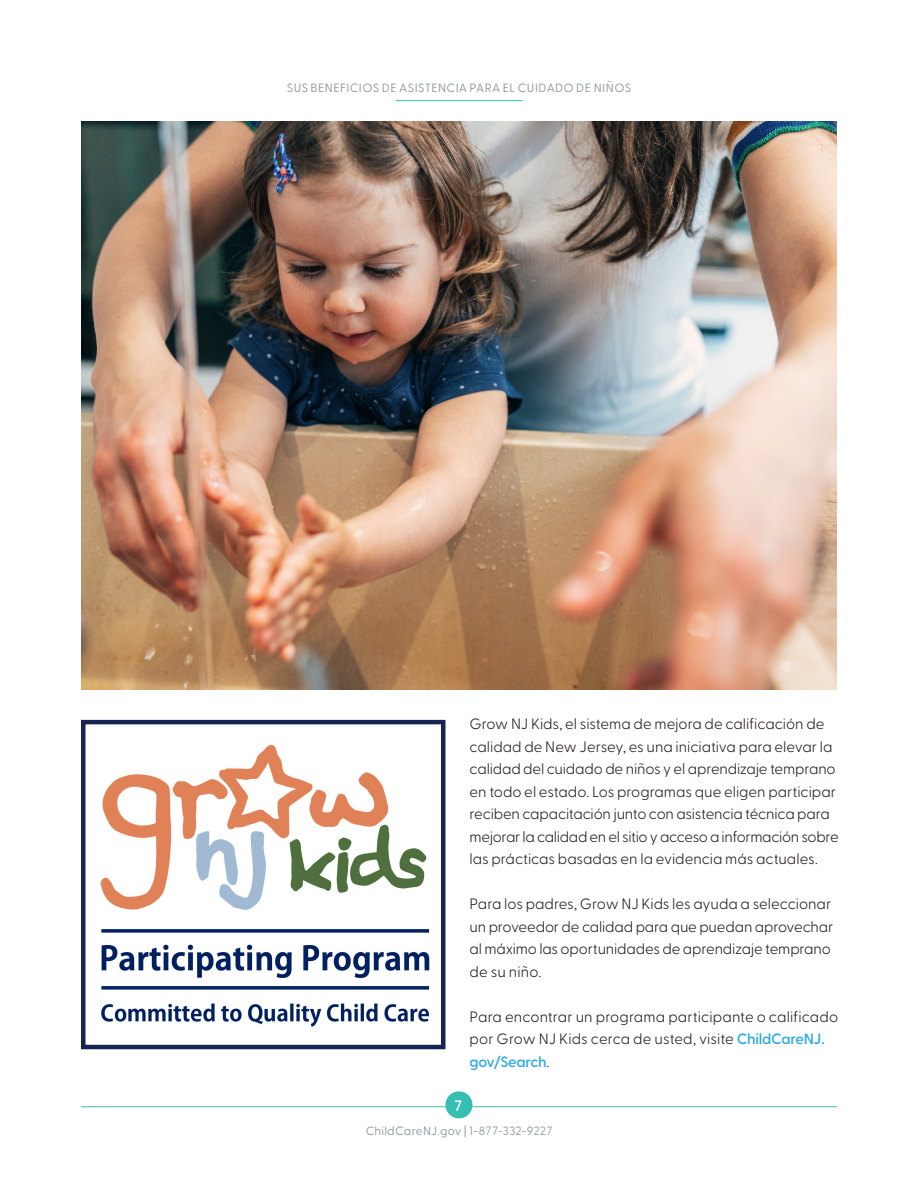
<style>
.page{position:relative;width:918px;height:1188px;background:#fff}
.page>*{position:absolute;margin:0;border:0;box-sizing:border-box;transform-origin:0 0}
.t1{font:300 15px/22.5px "Greycliff CF";letter-spacing:-.01em;color:#231f20}
.t2{font:600 15px "Greycliff CF";color:#fff}
.Section_Title{font:12px "Greycliff CF";letter-spacing:.025em;color:#939598}
.s1{font-weight:600;color:#30abe1}
</style>
<div class="page">
<img style="left:100px;top:744px;width:330px;height:283px">
<div style="left:81px;top:720px;width:365px;height:329px;border:4px solid #182453"></div>
<img style="left:81px;top:122px;width:756px;height:567px">
<hr style="left:81px;top:1106px;width:756px;height:1px;background:#36beb3">
<div style="left:446px;top:1091px;width:26px;height:27px;background:#36beb3;border-radius:50%"></div>
<hr style="left:396px;top:100px;width:126px;height:1px;background:#36beb3">
<p class="Section_Title" style="left:287px;top:79px;width:346px">SUS BENEFICIOS DE ASISTENCIA PARA EL CUIDADO DE NIÑOS</p>
<p class="t1" style="left:470px;top:711px;width:371px">Grow NJ Kids, el sistema de mejora de calificación de calidad de New Jersey, es una iniciativa para elevar la calidad del cuidado de niños y el aprendizaje temprano en todo el estado. Los programas que eligen participar reciben capacitación junto con asistencia técnica para mejorar la calidad en el sitio y acceso a información sobre las prácticas basadas en la evidencia más actuales.</p>
<p class="t1" style="left:470px;top:891px;width:365px">Para los padres, Grow NJ Kids les ayuda a seleccionar un proveedor de calidad para que puedan aprovechar al máximo las oportunidades de aprendizaje temprano de su niño.</p>
<p class="t1" style="left:470px;top:1004px;width:370px">Para encontrar un programa participante o calificado por Grow NJ Kids cerca de usted, visite <span class="s1">ChildCareNJ. gov/Search</span>.</p>
<p class="t2" style="left:454px;top:1094px;width:9px">7</p>
<p class="Section_Title" style="left:366px;top:1122px;width:188px">ChildCareNJ.gov | 1-877-332-9227</p>
</div>
